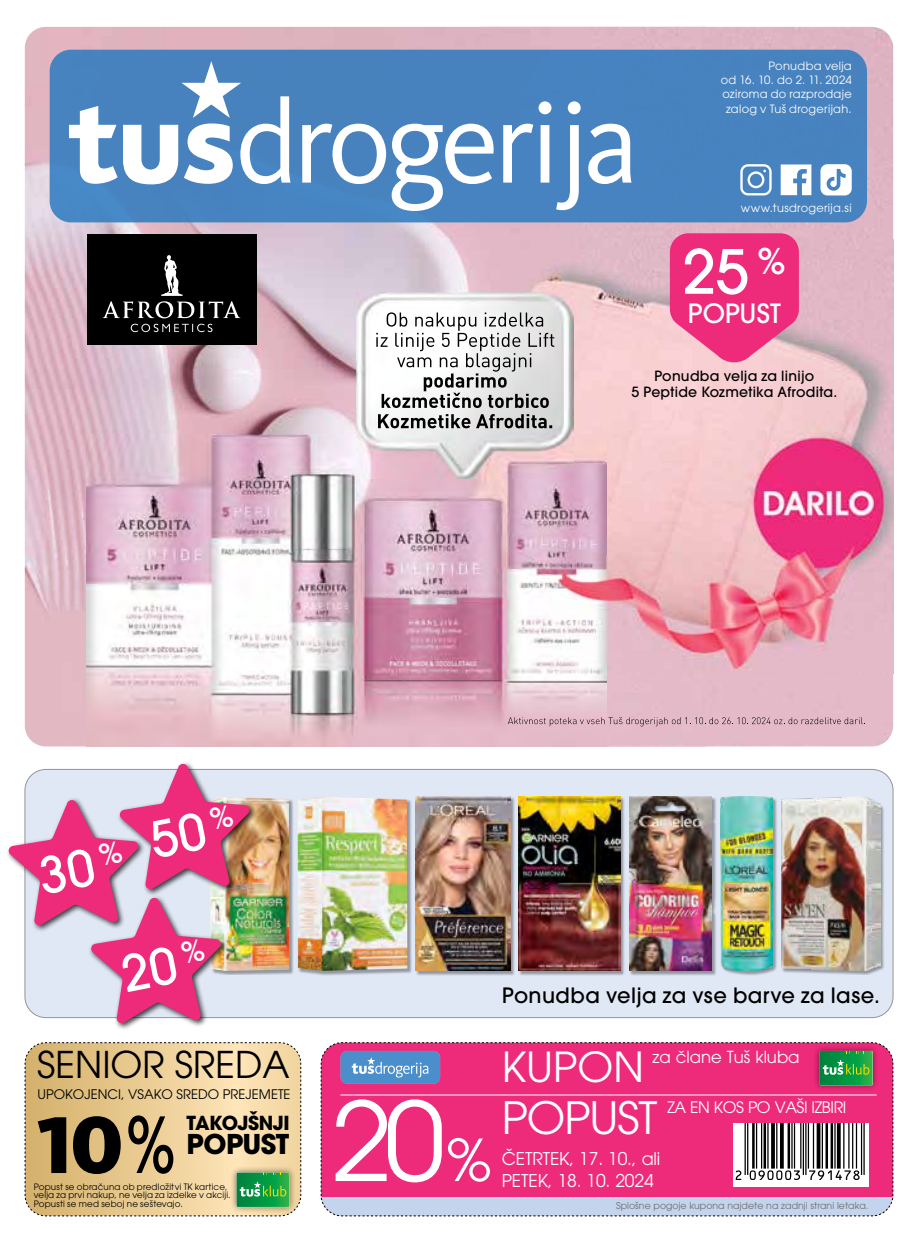
<style>
.page{position:relative;width:918px;height:1241px;background:#fff}
.page>*{position:absolute;margin:0;border:0;box-sizing:border-box;transform-origin:0 0}
.t1{font:108.33px "ITC Avant Garde Pro";color:#fff}
.t2{font:900 83.83px "Kievit";color:#000}
.t3{font:500 60.38px "ITC Avant Garde Pro";color:#fff}
.t4{font:44.27px "ITC Avant Garde Pro";letter-spacing:-.025em;color:#fff}
.t5{font:41.3px "ITC Avant Garde Pro";color:#fff}
.t6{font:36.75px "ITC Avant Garde Pro";color:#000}
.t7{font:700 27.12px "ITC Avant Garde Pro";letter-spacing:-.025em;color:#000}
.t8{font:500 26.43px "ITC Avant Garde Pro";letter-spacing:.005em;color:#fff}
.t9{font:500 21px "ITC Avant Garde Pro";letter-spacing:.02em;color:#000}
.t10{font:700 19.25px "ITC Avant Garde Pro";letter-spacing:-.025em;color:#000}
.t11{font:17.5px "ITC Avant Garde Pro";letter-spacing:-.01em;color:#fff}
.t12{font:16.45px "ITC Avant Garde Pro";color:#fff}
.t13{font:15.75px "ITC Avant Garde Pro";letter-spacing:-.025em;color:#fff}
.t14{font:500 14px/15.8px "ITC Avant Garde Pro";letter-spacing:.02em;color:#000;text-align:center}
.t15{font:13.12px "ITC Avant Garde Pro";color:#000}
.t16{font:11.38px/14.3px "ITC Avant Garde Pro";letter-spacing:.025em;color:#fff;text-align:right}
.t17{font:9.45px "ITC Avant Garde Pro";color:#6d6e71}
.t18{font:8.75px/8.8px "ITC Avant Garde Pro";letter-spacing:.02em;color:#000}
.s1{font-family:"Kievit Medium SC";font-weight:400;font-size:85.05px}
.s2{font-size:57.4px}
</style>
<div class="page">
<div style="left:25px;top:769px;width:868px;height:248px;background:#e0e7f5;border-radius:21px"></div>
<img style="left:25px;top:27px;width:456px;height:719px">
<div style="left:481px;top:27px;width:412px;height:719px;background:#e1b8c6"></div>
<img style="left:440px;top:239px;width:453px;height:434px">
<img style="left:87px;top:435px;width:519px;height:311px">
<div style="left:87px;top:234px;width:169px;height:111px;background:#000"></div>
<svg style="left:131px;top:324px;width:81px;height:8px"></svg>
<svg style="left:103px;top:255px;width:137px;height:63px"></svg>
<img style="left:552px;top:529px;width:314px;height:152px">
<img style="left:357px;top:292px;width:217px;height:186px">
<svg style="left:376px;top:312px;width:178px;height:116px"></svg>
<svg style="left:508px;top:717px;width:357px;height:9px;background:#c9a4b0"></svg>
<svg style="left:670px;top:233px;width:129px;height:131px;background:#ee4589"></svg>
<div style="left:50px;top:50px;width:817px;height:172px;background:#4783bf;border-radius:22px"></div>
<svg style="left:69px;top:61px;width:562px;height:150px"></svg>
<svg style="left:740px;top:164px;width:32px;height:32px"></svg>
<svg style="left:780px;top:164px;width:31px;height:31px"></svg>
<svg style="left:820px;top:164px;width:31px;height:31px"></svg>
<svg style="left:25px;top:1042px;width:276px;height:174px;background:#dfc891"></svg>
<div style="left:416px;top:796px;width:99px;height:179px;background:#000;opacity:.35"></div>
<img style="left:416px;top:796px;width:94px;height:174px">
<div style="left:721px;top:796px;width:56px;height:179px;background:#000;opacity:.35"></div>
<img style="left:720px;top:796px;width:53px;height:174px">
<div style="left:209px;top:797px;width:85px;height:178px;background:#000;opacity:.35"></div>
<img style="left:251px;top:797px;width:38px;height:173px">
<div style="left:519px;top:796px;width:106px;height:179px;background:#000;opacity:.35"></div>
<img style="left:519px;top:796px;width:102px;height:174px">
<div style="left:298px;top:796px;width:114px;height:179px;background:#000;opacity:.35"></div>
<img style="left:298px;top:796px;width:109px;height:174px">
<div style="left:782px;top:797px;width:103px;height:178px;background:#000;opacity:.35"></div>
<img style="left:781px;top:796px;width:99px;height:174px">
<div style="left:630px;top:796px;width:86px;height:179px;background:#000;opacity:.35"></div>
<img style="left:629px;top:796px;width:82px;height:174px">
<svg style="left:321px;top:1042px;width:572px;height:174px;background:#d94e8d"></svg>
<hr style="left:340px;top:1094px;width:536px;height:1px;background:#fff">
<div style="left:117px;top:760px;width:140px;height:136px;background:#000;opacity:.75"></div>
<div style="left:88px;top:894px;width:141px;height:136px;background:#000;opacity:.75"></div>
<svg style="left:7px;top:762px;width:244px;height:262px"></svg>
<h3 class="t16" style="left:720px;top:58px;width:132px">Ponudba velja<br>od 16. 10. do 2. 11. 2024 oziroma do razprodaje zalog v Tuš drogerijah.</h3>
<h3 class="t16" style="left:741px;top:200px;width:112px">www.tusdrogerija.si</h3>
<h3 class="t3" style="left:682px;top:233px;width:105px">25 <sup>%</sup></h3>
<h3 class="t8" style="left:688px;top:296px;width:94px">POPUST</h3>
<h3 class="t14" style="left:631px;top:367px;width:207px">Ponudba velja za linijo<br>5 Peptide Kozmetika Afrodita.</h3>
<h3 class="t6" style="left:37px;top:1041px;width:254px">SENIOR SREDA</h3>
<h3 class="t15" style="left:37px;top:1085px;width:255px">UPOKOJENCI, VSAKO SREDO PREJEMETE</h3>
<h2 class="t2" style="left:37px;top:1093px;width:139px">10<span class="s1">%</span></h2>
<h3 class="t10" style="left:186px;top:1109px;width:105px">TAKOJŠNJI</h3>
<h3 class="t7" style="left:186px;top:1126px;width:104px">POPUST</h3>
<p class="t18" style="left:34px;top:1181px;width:198px">Popust se obračuna ob predložitvi TK kartice, velja za prvi nakup, ne velja za izdelke v akciji.<br>Popusti se med seboj ne seštevajo.</p>
<h3 class="t9" style="left:502px;top:982px;width:379px">Ponudba velja za vse barve za lase.</h3>
<h1 class="t1" style="left:331px;top:1073px;width:161px">20<span class="s2">%</span></h1>
<h3 class="t5" style="left:502px;top:1040px;width:144px">KUPON</h3>
<h3 class="t12" style="left:652px;top:1046px;width:148px">za člane Tuš kluba</h3>
<h3 class="t4" style="left:502px;top:1090px;width:157px">POPUST</h3>
<h3 class="t13" style="left:667px;top:1097px;width:181px">ZA EN KOS PO VAŠI IZBIRI</h3>
<h3 class="t11" style="left:502px;top:1147px;width:160px">ČETRTEK, 17. 10., ali</h3>
<h3 class="t11" style="left:502px;top:1169px;width:153px">PETEK, 18. 10. 2024</h3>
<p class="t17" style="left:616px;top:1199px;width:254px">Splošne pogoje kupona najdete na zadnji strani letaka.</p>
</div>
